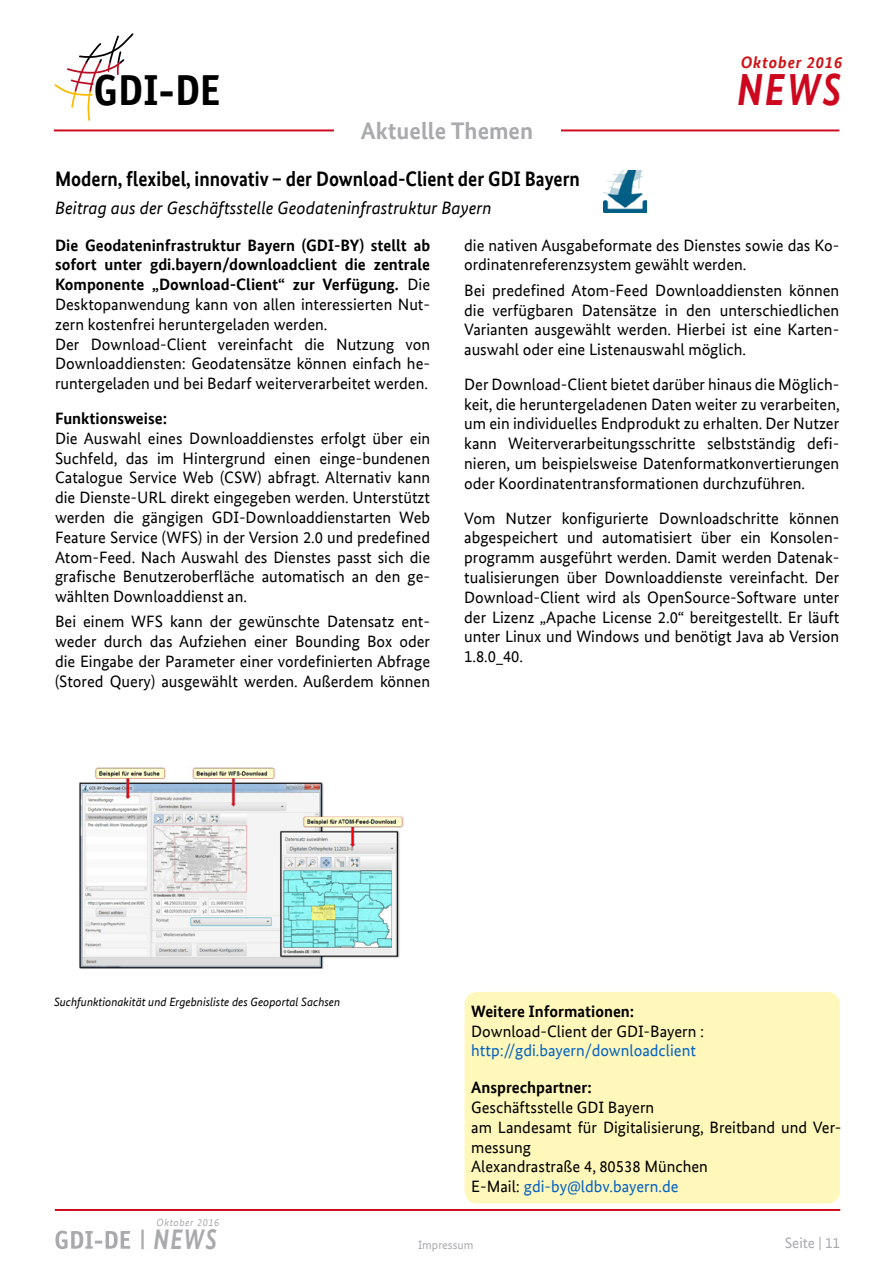
<style>
.page{position:relative;width:893px;height:1263px;background:#fff}
.page>*{position:absolute;margin:0;border:0;box-sizing:border-box;transform-origin:0 0}
.t1{font:italic 700 45px "Bundes Sans Web";color:#cd071e;scale:.85 1}
.t2{font:700 43.5px "Officina Sans";color:#000}
.t3{font:italic 700 28.35px "Bundes Sans Web";color:#a9aaac;scale:.82 1}
.t4{font:700 24px "Bundes Sans Web";color:#a9aaac}
.Überschrift{font:700 21px "Bundes Sans Web";color:#000;scale:.91 1}
.Überschrift-2{font:italic 18px "Bundes Sans Web";color:#000}
.Listen{font:16.5px/19.8px "Bundes Sans Web";color:#000;text-align:justify}
.Fliesstext{font:16.5px/19.8px "Bundes Sans Web";color:#000;text-align:justify}
.Listen-2{font:700 16.5px/19.8px "Bundes Sans Web";color:#000;text-align:justify}
.Überschrift-3{font:16.5px/19.8px "Bundes Sans Web";color:#0563c1}
.Fliesstext-2{font:700 16.5px "Bundes Sans Web";color:#000}
.Fliesstext-3{font:16.5px "Bundes Sans Web";color:#0563c1}
.t5{font:italic 700 16.5px "Bundes Sans Web";letter-spacing:.05em;color:#cd1316}
.t6{font:15px "Bundes Sans Web";color:#a9aaac}
.Bildunterschrift{font:italic 12px "Bundes Sans Web";color:#000}
.t7{font:12px "Bundes Sans Web";color:#a9aaac}
.t8{font:italic 10.35px "Bundes Sans Web";letter-spacing:.05em;color:#a9aaac}
.s1{font-weight:400}
.s2{color:#000}
</style>
<div class="page">
<hr style="left:54px;top:129px;width:785px;height:2px;background:#cd071e">
<svg style="left:54px;top:33px;width:80px;height:88px"></svg>
<hr style="left:55px;top:1209px;width:785px;height:2px;background:#cd071e">
<svg style="left:151px;top:1210px;width:69px;height:1px"></svg>
<svg style="left:55px;top:1229px;width:89px;height:21px"></svg>
<div style="left:464px;top:992px;width:376px;height:211px;background:#fff8ba;border-radius:13px"></div>
<img style="left:79px;top:767px;width:325px;height:201px">
<img style="left:604px;top:170px;width:42px;height:43px">
<div style="left:334px;top:115px;width:226px;height:29px;background:#fff"></div>
<p class="t5" style="left:741px;top:53px;width:103px">Oktober 2016</p>
<h2 class="t2" style="left:93px;top:63px;width:128px">GDI-DE</h2>
<h1 class="t1" style="left:737px;top:63px;width:124px">NEWS</h1>
<p class="t4" style="left:361px;top:117px;width:174px">Aktuelle Themen</p>
<p class="Überschrift" style="left:55px;top:167px;width:578px">Modern, flexibel, innovativ – der Download-Client der GDI Bayern</p>
<p class="Überschrift-2" style="left:55px;top:197px;width:438px">Beitrag aus der Geschäftsstelle Geodateninfrastruktur Bayern</p>
<p class="Listen-2" style="left:55px;top:235px;width:377px">Die Geodateninfrastruktur Bayern (GDI-BY) stellt ab sofort unter gdi.bayern/downloadclient die zentrale Komponente „Download-Client“ zur Verfügung. <span class="s1">Die Desktopanwendung kann von allen interessierten Nut&shy;zern kostenfrei heruntergeladen werden.</span></p>
<p class="Listen" style="left:55px;top:334px;width:377px">Der Download-Client vereinfacht die Nutzung von Downloaddiensten: Geodatensätze können einfach he&shy;runtergeladen und bei Bedarf weiterverarbeitet werden.</p>
<p class="Listen-2" style="left:55px;top:408px;width:114px">Funktionsweise:</p>
<p class="Listen" style="left:55px;top:428px;width:377px">Die Auswahl eines Downloaddienstes erfolgt über ein Suchfeld, das im Hintergrund einen einge-bundenen Catalogue Service Web (CSW) abfragt. Alternativ kann die Dienste-URL direkt eingegeben werden. Unterstützt werden die gängigen GDI-Downloaddienstarten Web Feature Service (WFS) in der Version 2.0 und predefined Atom-Feed. Nach Auswahl des Dienstes passt sich die grafische Benutzeroberfläche automatisch an den ge&shy;wählten Downloaddienst an.</p>
<p class="Listen" style="left:55px;top:612px;width:377px">Bei einem WFS kann der gewünschte Datensatz ent&shy;weder durch das Aufziehen einer Bounding Box oder die Eingabe der Parameter einer vordefinierten Abfrage (Stored Query) ausgewählt werden. Außerdem können</p>
<p class="Listen" style="left:464px;top:235px;width:377px">die nativen Ausgabeformate des Dienstes sowie das Ko&shy;ordinatenreferenzsystem gewählt werden.</p>
<p class="Listen" style="left:464px;top:280px;width:377px">Bei predefined Atom-Feed Downloaddiensten können die verfügbaren Datensätze in den unterschiedlichen Varianten ausgewählt werden. Hierbei ist eine Karten&shy;auswahl oder eine Listenauswahl möglich.</p>
<p class="Fliesstext" style="left:464px;top:374px;width:377px">Der Download-Client bietet darüber hinaus die Möglich&shy;keit, die heruntergeladenen Daten weiter zu verarbeiten, um ein individuelles Endprodukt zu erhalten. Der Nutzer kann Weiterverarbeitungsschritte selbstständig defi&shy;nieren, um beispielsweise Datenformatkonvertierungen oder Koordinatentransformationen durchzuführen.</p>
<p class="Fliesstext" style="left:464px;top:508px;width:377px">Vom Nutzer konfigurierte Downloadschritte können abgespeichert und automatisiert über ein Konsolen&shy;programm ausgeführt werden. Damit werden Datenak&shy;tualisierungen über Downloaddienste vereinfacht. Der Download-Client wird als OpenSource-Software unter der Lizenz „Apache License 2.0“ bereitgestellt. Er läuft unter Linux und Windows und benötigt Java ab Version 1.8.0_40.</p>
<p class="Bildunterschrift" style="left:54px;top:995px;width:288px">Suchfunktionakität und Ergebnisliste des Geoportal Sachsen</p>
<p class="t8" style="left:157px;top:1216px;width:64px">Oktober 2016</p>
<p class="Fliesstext-2" style="left:471px;top:1001px;width:165px">Weitere Informationen:</p>
<p class="Überschrift-3" style="left:471px;top:1021px;width:235px"><span class="s2">Download-Client der GDI-Bayern : </span>http://gdi.bayern/downloadclient</p>
<p class="Fliesstext-2" style="left:471px;top:1078px;width:122px">Ansprechpartner:</p>
<p class="Fliesstext" style="left:471px;top:1097px;width:185px">Geschäftsstelle GDI Bayern</p>
<p class="Fliesstext" style="left:471px;top:1117px;width:372px">am Landesamt für Digitalisierung, Breitband und Ver&shy;messung</p>
<p class="Fliesstext" style="left:471px;top:1157px;width:238px">Alexandrastraße 4, 80538 München</p>
<p class="Fliesstext-3" style="left:471px;top:1177px;width:209px"><span class="s2">E-Mail:</span> gdi-by@ldbv.bayern.de</p>
<h3 class="t3" style="left:153px;top:1223px;width:79px">NEWS</h3>
<p class="t7" style="left:418px;top:1238px;width:57px">Impressum</p>
<p class="t6" style="left:785px;top:1234px;width:57px">Seite | 11</p>
</div>
